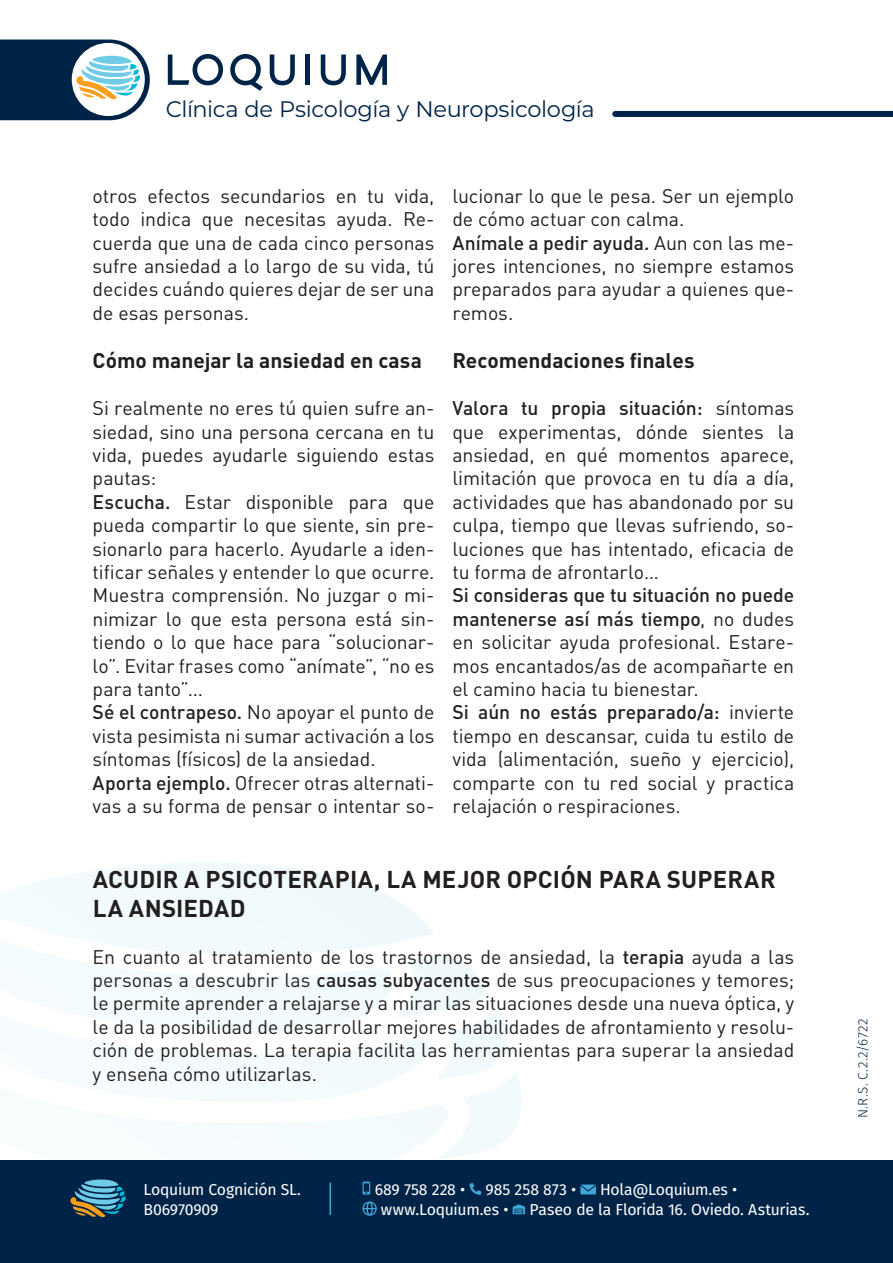
<style>
.page{position:relative;width:893px;height:1263px;background:#fff}
.page>*{position:absolute;margin:0;border:0;box-sizing:border-box;transform-origin:0 0}
.Titulo_1{font:700 24px/28.8px "DIN Pro";letter-spacing:.005em;color:#231f20}
.t1{font:22.5px "Montserrat";letter-spacing:-.015em;color:#002447}
.titulo_2{font:700 21px "DIN Pro";color:#231f20}
.t2{font:19.5px/23.4px "DIN Pro";letter-spacing:-.005em;color:#231f20;text-align:justify}
.t3{font:15.9px "Fira Sans";letter-spacing:-.01em;color:#fff}
.t4{font:300 13.5px "Fira Sans";color:#002447}
.s1{font-weight:500}
</style>
<div class="page">
<svg style="left:168px;top:54px;width:55px;height:31px"></svg>
<svg style="left:230px;top:54px;width:33px;height:37px"></svg>
<svg style="left:270px;top:55px;width:25px;height:30px"></svg>
<div style="left:305px;top:55px;width:5px;height:30px;background:#002447"></div>
<svg style="left:321px;top:55px;width:25px;height:30px"></svg>
<svg style="left:356px;top:55px;width:31px;height:30px"></svg>
<div style="left:0;top:1161px;width:893px;height:102px;background:#002447"></div>
<svg style="left:580px;top:1184px;width:16px;height:10px"></svg>
<svg style="left:612px;top:111px;width:281px;height:6px;background:#032649"></svg>
<svg style="left:0;top:40px;width:150px;height:80px"></svg>
<svg style="left:0;top:863px;width:525px;height:355px"></svg>
<hr style="left:330px;top:1182px;width:1px;height:33px;background:#41a7d6">
<p class="t1" style="left:166px;top:93px;width:430px">Clínica de Psicología y Neuropsicología</p>
<p class="t2" style="left:93px;top:183px;width:343px">otros efectos secundarios en tu vida, todo indica que necesitas ayuda. Re&shy;cuerda que una de cada cinco personas sufre ansiedad a lo largo de su vida, tú decides cuándo quieres dejar de ser una de esas personas.</p>
<p class="titulo_2" style="left:93px;top:346px;width:331px">Cómo manejar la ansiedad en casa</p>
<p class="t2" style="left:93px;top:396px;width:343px">Si realmente no eres tú quien sufre an&shy;siedad, sino una persona cercana en tu vida, puedes ayudarle siguiendo estas pautas:</p>
<p class="t2" style="left:93px;top:489px;width:343px"><span class="s1">Escucha.</span> Estar disponible para que pueda compartir lo que siente, sin pre&shy;sionarlo para hacerlo. Ayudarle a iden&shy;tificar señales y entender lo que ocurre.</p>
<p class="t2" style="left:93px;top:583px;width:343px">Muestra comprensión. No juzgar o mi&shy;nimizar lo que esta persona está sin&shy;tiendo o lo que hace para “solucionar&shy;lo”. Evitar frases como “anímate”, “no es para tanto”...</p>
<p class="t2" style="left:93px;top:700px;width:343px"><span class="s1">Sé el contrapeso.</span> No apoyar el punto de vista pesimista ni sumar activación a los síntomas (físicos) de la ansiedad.</p>
<p class="t2" style="left:93px;top:770px;width:343px"><span class="s1">Aporta ejemplo.</span> Ofrecer otras alternati&shy;vas a su forma de pensar o intentar so-</p>
<p class="t2" style="left:452px;top:183px;width:343px">lucionar lo que le pesa. Ser un ejemplo de cómo actuar con calma.</p>
<p class="t2" style="left:452px;top:230px;width:343px"><span class="s1">Anímale a pedir ayuda.</span> Aun con las me&shy;jores intenciones, no siempre estamos preparados para ayudar a quienes que&shy;remos.</p>
<p class="titulo_2" style="left:452px;top:346px;width:244px">Recomendaciones finales</p>
<p class="t2" style="left:452px;top:396px;width:343px"><span class="s1">Valora tu propia situación:</span> síntomas que experimentas, dónde sientes la ansiedad, en qué momentos aparece, limitación que provoca en tu día a día, actividades que has abandonado por su culpa, tiempo que llevas sufriendo, so&shy;luciones que has intentado, eficacia de tu forma de afrontarlo…</p>
<p class="t2" style="left:452px;top:583px;width:343px"><span class="s1">Si consideras que tu situación no puede mantenerse así más tiempo</span>, no dudes en solicitar ayuda profesional. Estare&shy;mos encantados/as de acompañarte en el camino hacia tu bienestar.</p>
<p class="t2" style="left:452px;top:700px;width:343px"><span class="s1">Si aún no estás preparado/a:</span> invierte tiempo en descansar, cuida tu estilo de vida (alimentación, sueño y ejercicio), comparte con tu red social y practica relajación o respiraciones.</p>
<p class="Titulo_1" style="left:93px;top:864px;width:684px">ACUDIR A PSICOTERAPIA, LA MEJOR OPCIÓN PARA SUPERAR<br>LA ANSIEDAD</p>
<p class="t2" style="left:93px;top:944px;width:703px">En cuanto al tratamiento de los trastornos de ansiedad, la <span class="s1">terapia</span> ayuda a las personas a descubrir las <span class="s1">causas subyacentes</span> de sus preocupaciones y temores; le permite aprender a relajarse y a mirar las situaciones desde una nueva óptica, y le da la posibilidad de desarrollar mejores habilidades de afrontamiento y resolu&shy;ción de problemas. La terapia facilita las herramientas para superar la ansiedad y enseña cómo utilizarlas.</p>
<p class="t3" style="left:144px;top:1177px;width:159px">Loquium Cognición SL.</p>
<p class="t3" style="left:144px;top:1197px;width:77px">B06970909</p>
<p class="t3" style="left:375px;top:1177px;width:92px">689 758 228 •</p>
<p class="t3" style="left:486px;top:1177px;width:92px">985 258 873 •</p>
<p class="t3" style="left:600px;top:1177px;width:139px">Hola@Loquium.es •</p>
<p class="t3" style="left:381px;top:1197px;width:129px">www.Loquium.es •</p>
<p class="t3" style="left:529px;top:1197px;width:282px">Paseo de la Florida 16. Oviedo. Asturias.</p>
<p class="t4" style="left:853px;top:1118px;width:101px;rotate:-90deg">N.R.S. C.2.2/6722</p>
</div>
